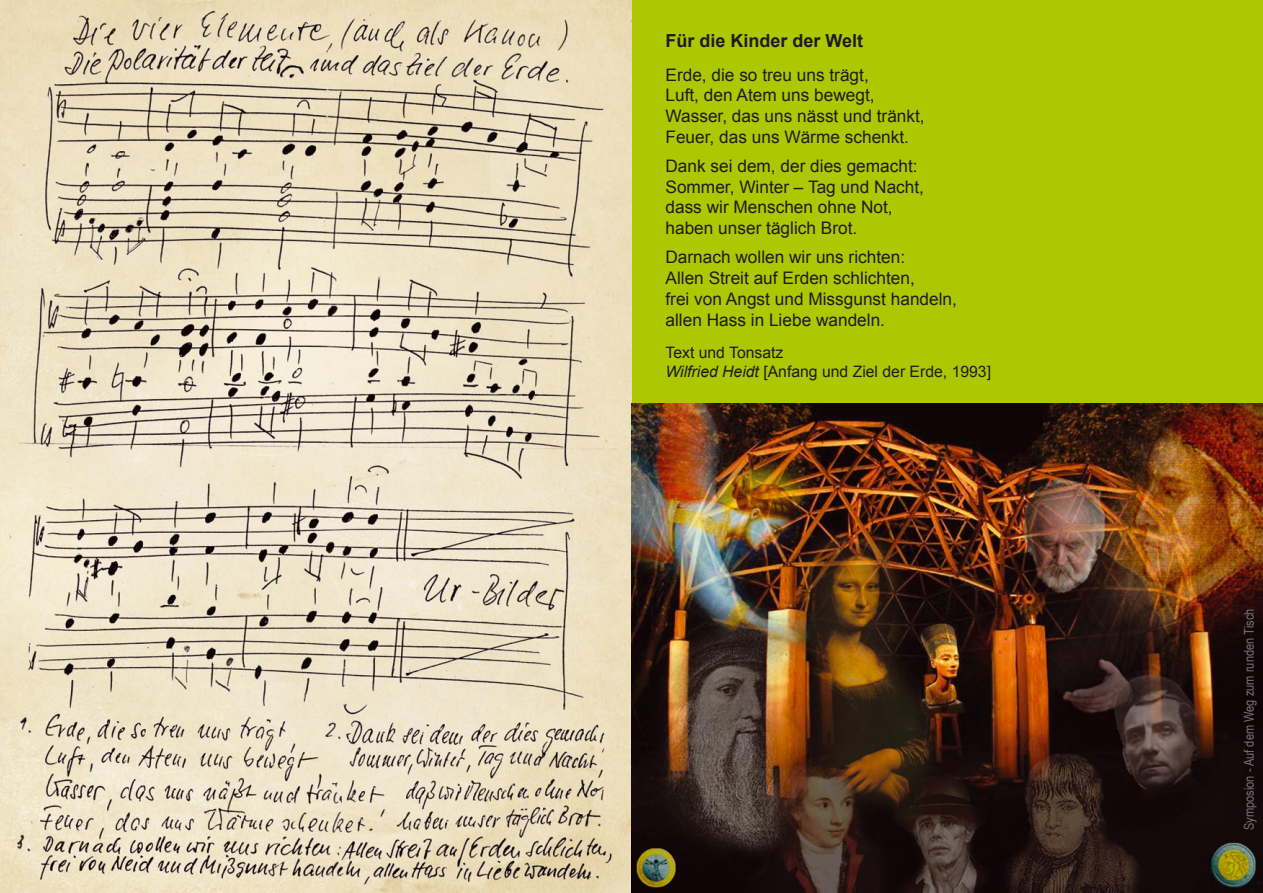
<style>
.page{position:relative;width:1263px;height:893px;background:#fff}
.page>*{position:absolute;margin:0;border:0;box-sizing:border-box;transform-origin:0 0}
.t1{font:700 18px "Arial";color:#1b1c20}
.t2{font:17.25px "Arial";color:#1b1c20}
.t3{font:15.75px/18.9px "Arial";color:#1b1c20}
.t4{font:13.5px "Arial Narrow";color:#747378}
.s1{font-style:italic}
</style>
<div class="page">
<div style="left:631px;top:0;width:632px;height:893px;background:#adc800"></div>
<img style="left:0;top:0;width:631px;height:893px">
<img style="left:631px;top:404px;width:632px;height:489px">
<p class="t1" style="left:665px;top:29px;width:199px">Für die Kinder der Welt</p>
<p class="t2" style="left:665px;top:63px;width:205px">Erde, die so treu uns trägt,</p>
<p class="t2" style="left:665px;top:84px;width:211px">Luft, den Atem uns bewegt,</p>
<p class="t2" style="left:665px;top:105px;width:261px">Wasser, das uns nässt und tränkt,</p>
<p class="t2" style="left:665px;top:125px;width:245px">Feuer, das uns Wärme schenkt.</p>
<p class="t2" style="left:665px;top:154px;width:254px">Dank sei dem, der dies gemacht:</p>
<p class="t2" style="left:665px;top:175px;width:260px">Sommer, Winter – Tag und Nacht,</p>
<p class="t2" style="left:665px;top:196px;width:229px">dass wir Menschen ohne Not,</p>
<p class="t2" style="left:665px;top:217px;width:193px">haben unser täglich Brot.</p>
<p class="t2" style="left:665px;top:246px;width:241px">Darnach wollen wir uns richten:</p>
<p class="t2" style="left:665px;top:266px;width:251px">Allen Streit auf Erden schlichten,</p>
<p class="t2" style="left:665px;top:287px;width:293px">frei von Angst und Missgunst handeln,</p>
<p class="t2" style="left:665px;top:309px;width:221px">allen Hass in Liebe wandeln.</p>
<p class="t3" style="left:665px;top:343px;width:327px">Text und Tonsatz<br><span class="s1">Wilfried Heidt</span> [Anfang und Ziel der Erde, 1993]</p>
<p class="t4" style="left:1239px;top:830px;width:223px;rotate:-90deg">Symposion - Auf dem Weg zum runden Tisch</p>
</div>
